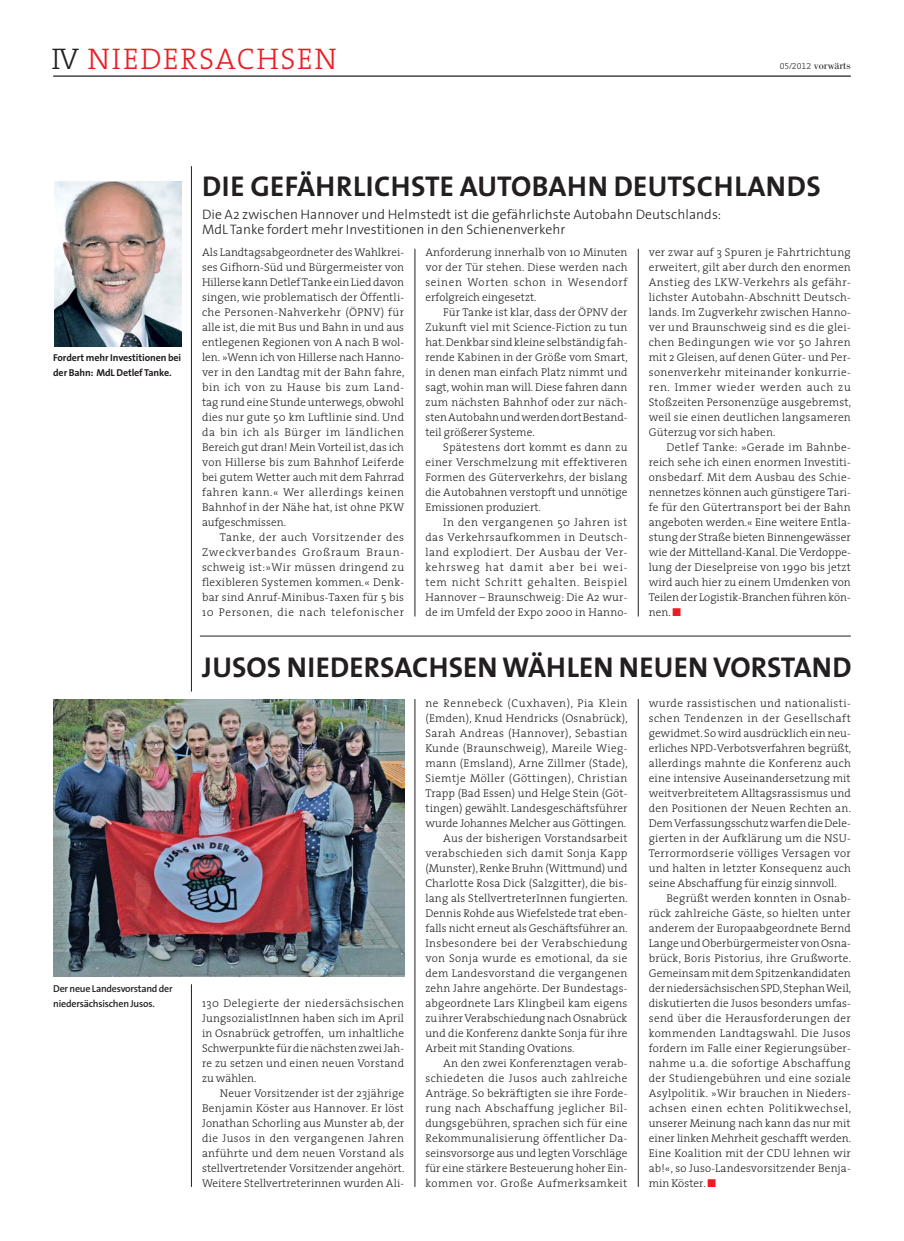
<style>
.page{position:relative;width:904px;height:1241px;background:#fff}
.page>*{position:absolute;margin:0;border:0;box-sizing:border-box;transform-origin:0 0}
.t1{font:30px "The Serif Light Caps";letter-spacing:.05em;color:#ea1d25}
.t2{font:28.75px "The Sans Bold Caps";letter-spacing:.005em;color:#231f20}
.t3{font:300 13.75px/15px "The Sans";letter-spacing:.005em;color:#231f20}
.t4{font:300 11.25px/15px "The Serif";letter-spacing:.015em;color:#231f20;text-align:justify}
.t5{font:300 11.25px "The Serif";letter-spacing:.04em;color:#231f20}
.t6{font:300 11.25px "The Serif";letter-spacing:.035em;color:#231f20}
.t7{font:300 11.25px "The Serif";letter-spacing:.05em;color:#231f20}
.t8{font:11.25px "Bodoni";color:#231f20}
.t9{font:700 10px/15px "The Sans";letter-spacing:-.01em;color:#231f20}
.t10{font:600 10px/15px "The Sans";letter-spacing:-.02em;color:#231f20}
.s1{color:#231f20}
.s2{font-family:"The Serif Light Expert";font-size:8.75px}
.s3{color:#ea1d25}
</style>
<div class="page">
<hr style="left:53px;top:75px;width:797px;height:2px;background:#231f20">
<hr style="left:200px;top:635px;width:650px;height:1px;background:#231f20">
<hr style="left:191px;top:166px;width:1px;height:525px;background:#231f20">
<hr style="left:191px;top:984px;width:1px;height:202px;background:#231f20">
<hr style="left:415px;top:249px;width:1px;height:367px;background:#231f20">
<hr style="left:415px;top:699px;width:1px;height:487px;background:#231f20">
<hr style="left:638px;top:249px;width:1px;height:367px;background:#231f20">
<hr style="left:638px;top:699px;width:1px;height:487px;background:#231f20">
<img style="left:54px;top:181px;width:127px;height:165px">
<img style="left:53px;top:699px;width:352px;height:277px">
<h1 class="t1" style="left:51px;top:41px;width:287px"><span class="s1">IV</span> NIEDERSACHSEN</h1>
<p class="t8" style="left:779px;top:61px;width:72px"><span class="s2">05/2012</span> vorwärts</p>
<p class="t9" style="left:53px;top:350px;width:129px">Fordert mehr Investitionen bei der Bahn: MdL Detlef Tanke.</p>
<p class="t10" style="left:53px;top:981px;width:121px">Der neue Landesvorstand der niedersächsischen Jusos.</p>
<h2 class="t2" style="left:202px;top:169px;width:620px">DIE GEFÄHRLICHSTE AUTOBAHN DEUTSCHLANDS</h2>
<p class="t3" style="left:202px;top:208px;width:521px">Die A2 zwischen Hannover und Helmstedt ist die gefährlichste Autobahn Deutschlands:<br>MdL Tanke fordert mehr Investitionen in den Schienenverkehr</p>
<p class="t4" style="left:202px;top:245px;width:204px">Als Landtagsabgeordneter des Wahlkrei&shy;ses Gifhorn-Süd und Bürgermeister von Hillerse kann Detlef Tanke ein Lied davon singen, wie problematisch der Öffentli&shy;che Personen-Nahverkehr (ÖPNV) für alle ist, die mit Bus und Bahn in und aus entlegenen Regionen von A nach B wol&shy;len. »Wenn ich von Hillerse nach Hanno&shy;ver in den Landtag mit der Bahn fahre, bin ich von zu Hause bis zum Land&shy;tag rund eine Stunde unterwegs, obwohl dies nur gute 50 km Luftlinie sind. Und da bin ich als Bürger im ländlichen Bereich gut dran! Mein Vorteil ist, das ich von Hillerse bis zum Bahnhof Leiferde bei gutem Wetter auch mit dem Fahrrad fahren kann.« Wer allerdings keinen Bahnhof in der Nähe hat, ist ohne PKW aufgeschmissen.</p>
<p class="t4" style="left:202px;top:530px;width:203px;text-indent:18px">Tanke, der auch Vorsitzender des Zweckverbandes Großraum Braun&shy;schweig ist:»Wir müssen dringend zu flexibleren Systemen kommen.« Denk&shy;bar sind Anruf-Minibus-Taxen für 5 bis 10 Personen, die nach telefonischer</p>
<p class="t4" style="left:425px;top:245px;width:203px">Anforderung innerhalb von 10 Minuten vor der Tür stehen. Diese werden nach seinen Worten schon in Wesendorf erfolgreich eingesetzt.</p>
<p class="t4" style="left:425px;top:305px;width:204px;text-indent:18px">Für Tanke ist klar, dass der ÖPNV der Zukunft viel mit Science-Fiction zu tun hat. Denkbar sind kleine selbständig fah&shy;rende Kabinen in der Größe vom Smart, in denen man einfach Platz nimmt und sagt, wohin man will. Diese fahren dann zum nächsten Bahnhof oder zur näch&shy;sten Autobahn und werden dort Bestand&shy;teil größerer Systeme.</p>
<p class="t4" style="left:425px;top:440px;width:203px;text-indent:18px">Spätestens dort kommt es dann zu einer Verschmelzung mit effektiveren Formen des Güterverkehrs, der bislang die Autobahnen verstopft und unnötige Emissionen produziert.</p>
<p class="t4" style="left:425px;top:515px;width:203px;text-indent:18px">In den vergangenen 50 Jahren ist das Verkehrsaufkommen in Deutsch&shy;land explodiert. Der Ausbau der Ver&shy;kehrsweg hat damit aber bei wei&shy;tem nicht Schritt gehalten. Beispiel Hannover – Braunschweig: Die A2 wur&shy;de im Umfeld der Expo 2000 in Hanno-</p>
<p class="t4" style="left:648px;top:245px;width:204px">ver zwar auf 3 Spuren je Fahrtrichtung erweitert, gilt aber durch den enormen Anstieg des LKW-Verkehrs als gefähr&shy;lichster Autobahn-Abschnitt Deutsch&shy;lands. Im Zugverkehr zwischen Hanno&shy;ver und Braunschweig sind es die glei&shy;chen Bedingungen wie vor 50 Jahren mit 2 Gleisen, auf denen Güter- und Per&shy;sonenverkehr miteinander konkurrie&shy;ren. Immer wieder werden auch zu Stoßzeiten Personenzüge ausgebremst, weil sie einen deutlichen langsameren Güterzug vor sich haben.</p>
<p class="t4" style="left:648px;top:440px;width:203px;text-indent:18px">Detlef Tanke: »Gerade im Bahnbe&shy;reich sehe ich einen enormen Investiti&shy;onsbedarf. Mit dem Ausbau des Schie&shy;nennetzes können auch günstigere Tari&shy;fe für den Gütertransport bei der Bahn angeboten werden.« Eine weitere Entla&shy;stung der Straße bieten Binnengewässer wie der Mittelland-Kanal. Die Verdoppe&shy;lung der Dieselpreise von 1990 bis jetzt wird auch hier zu einem Umdenken von Teilen der Logistik-Branchen führen kön&shy;nen. <span class="s3">■</span></p>
<h2 class="t2" style="left:202px;top:649px;width:651px">JUSOS NIEDERSACHSEN WÄHLEN NEUEN VORSTAND</h2>
<p class="t4" style="left:202px;top:995px;width:203px">130 Delegierte der niedersächsischen JungsozialistInnen haben sich im April in Osnabrück getroffen, um inhaltliche Schwerpunkte für die nächsten zwei Jah&shy;re zu setzen und einen neuen Vorstand zu wählen.</p>
<p class="t4" style="left:202px;top:1085px;width:204px;text-indent:18px">Neuer Vorsitzender ist der 23jährige Benjamin Köster aus Hannover. Er löst Jonathan Schorling aus Munster ab, der die Jusos in den vergangenen Jahren anführte und dem neuen Vorstand als stellvertretender Vorsitzender angehört.<br>Weitere Stellvertreterinnen wurden Ali-</p>
<p class="t7" style="left:425px;top:697px;width:203px">ne Rennebeck (Cuxhaven), Pia Klein</p>
<p class="t4" style="left:425px;top:710px;width:204px">(Emden), Knud Hendricks (Osnabrück),</p>
<p class="t5" style="left:425px;top:727px;width:203px">Sarah Andreas (Hannover), Sebastian</p>
<p class="t6" style="left:425px;top:742px;width:203px">Kunde (Braunschweig), Mareile Wieg-</p>
<p class="t4" style="left:425px;top:755px;width:204px">mann (Emsland), Arne Zillmer (Stade),</p>
<p class="t5" style="left:425px;top:772px;width:203px">Siemtje Möller (Göttingen), Christian</p>
<p class="t4" style="left:425px;top:785px;width:203px">Trapp (Bad Essen) und Helge Stein (Göt-</p>
<p class="t4" style="left:425px;top:800px;width:203px">tingen) gewählt. Landesgeschäftsführer</p>
<p class="t4" style="left:425px;top:815px;width:202px">wurde Johannes Melcher aus Göttingen.</p>
<p class="t4" style="left:443px;top:830px;width:186px">Aus der bisherigen Vorstandsarbeit</p>
<p class="t6" style="left:425px;top:847px;width:203px">verabschieden sich damit Sonja Kapp</p>
<p class="t4" style="left:425px;top:860px;width:203px">(Munster), Renke Bruhn (Wittmund) und</p>
<p class="t4" style="left:425px;top:875px;width:203px">Charlotte Rosa Dick (Salzgitter), die bis-</p>
<p class="t4" style="left:425px;top:890px;width:204px">lang als StellvertreterInnen fungierten.</p>
<p class="t4" style="left:425px;top:905px;width:203px">Dennis Rohde aus Wiefelstede trat eben-</p>
<p class="t4" style="left:425px;top:920px;width:204px">falls nicht erneut als Geschäftsführer an.</p>
<p class="t6" style="left:425px;top:937px;width:203px">Insbesondere bei der Verabschiedung</p>
<p class="t6" style="left:425px;top:952px;width:203px">von Sonja wurde es emotional, da sie</p>
<p class="t4" style="left:425px;top:965px;width:203px">dem Landesvorstand die vergangenen</p>
<p class="t4" style="left:425px;top:980px;width:204px">zehn Jahre angehörte. Der Bundestags-</p>
<p class="t4" style="left:425px;top:995px;width:203px">abgeordnete Lars Klingbeil kam eigens</p>
<p class="t4" style="left:425px;top:1010px;width:203px">zu ihrer Verabschiedung nach Osnabrück</p>
<p class="t4" style="left:425px;top:1025px;width:203px">und die Konferenz dankte Sonja für ihre</p>
<p class="t4" style="left:425px;top:1040px;width:151px">Arbeit mit Standing Ovations.</p>
<p class="t4" style="left:443px;top:1055px;width:186px">An den zwei Konferenztagen verab-</p>
<p class="t5" style="left:425px;top:1072px;width:203px">schiedeten die Jusos auch zahlreiche</p>
<p class="t4" style="left:425px;top:1085px;width:203px">Anträge. So bekräftigten sie ihre Forde-</p>
<p class="t5" style="left:425px;top:1102px;width:203px">rung nach Abschaffung jeglicher Bil-</p>
<p class="t4" style="left:425px;top:1115px;width:203px">dungsgebühren, sprachen sich für eine</p>
<p class="t4" style="left:425px;top:1130px;width:203px">Rekommunalisierung öffentlicher Da-</p>
<p class="t4" style="left:425px;top:1145px;width:203px">seinsvorsorge aus und legten Vorschläge</p>
<p class="t4" style="left:425px;top:1160px;width:203px">für eine stärkere Besteuerung hoher Ein-</p>
<p class="t5" style="left:425px;top:1177px;width:203px">kommen vor. Große Aufmerksamkeit</p>
<p class="t4" style="left:648px;top:695px;width:204px">wurde rassistischen und nationalisti&shy;schen Tendenzen in der Gesellschaft gewidmet. So wird ausdrücklich ein neu&shy;erliches NPD-Verbotsverfahren begrüßt, allerdings mahnte die Konferenz auch eine intensive Auseinandersetzung mit weitverbreitetem Alltagsrassismus und den Positionen der Neuen Rechten an.<br>Dem Verfassungsschutz warfen die Dele&shy;gierten in der Aufklärung um die NSU-Terrormordserie völliges Versagen vor und halten in letzter Konsequenz auch seine Abschaffung für einzig sinnvoll.</p>
<p class="t4" style="left:648px;top:890px;width:204px;text-indent:18px">Begrüßt werden konnten in Osnab&shy;rück zahlreiche Gäste, so hielten unter anderem der Europaabgeordnete Bernd Lange und Oberbürgermeister von Osna&shy;brück, Boris Pistorius, ihre Grußworte.<br>Gemeinsam mit dem Spitzenkandidaten der niedersächsischen SPD, Stephan Weil, diskutierten die Jusos besonders umfas&shy;send über die Herausforderungen der kommenden Landtagswahl. Die Jusos fordern im Falle einer Regierungsüber&shy;nahme u.a. die sofortige Abschaffung der Studiengebühren und eine soziale Asylpolitik. »Wir brauchen in Nieders&shy;achsen einen echten Politikwechsel, unserer Meinung nach kann das nur mit einer linken Mehrheit geschafft werden.<br>Eine Koalition mit der CDU lehnen wir ab!«, so Juso-Landesvorsitzender Benja&shy;min Köster. <span class="s3">■</span></p>
</div>
